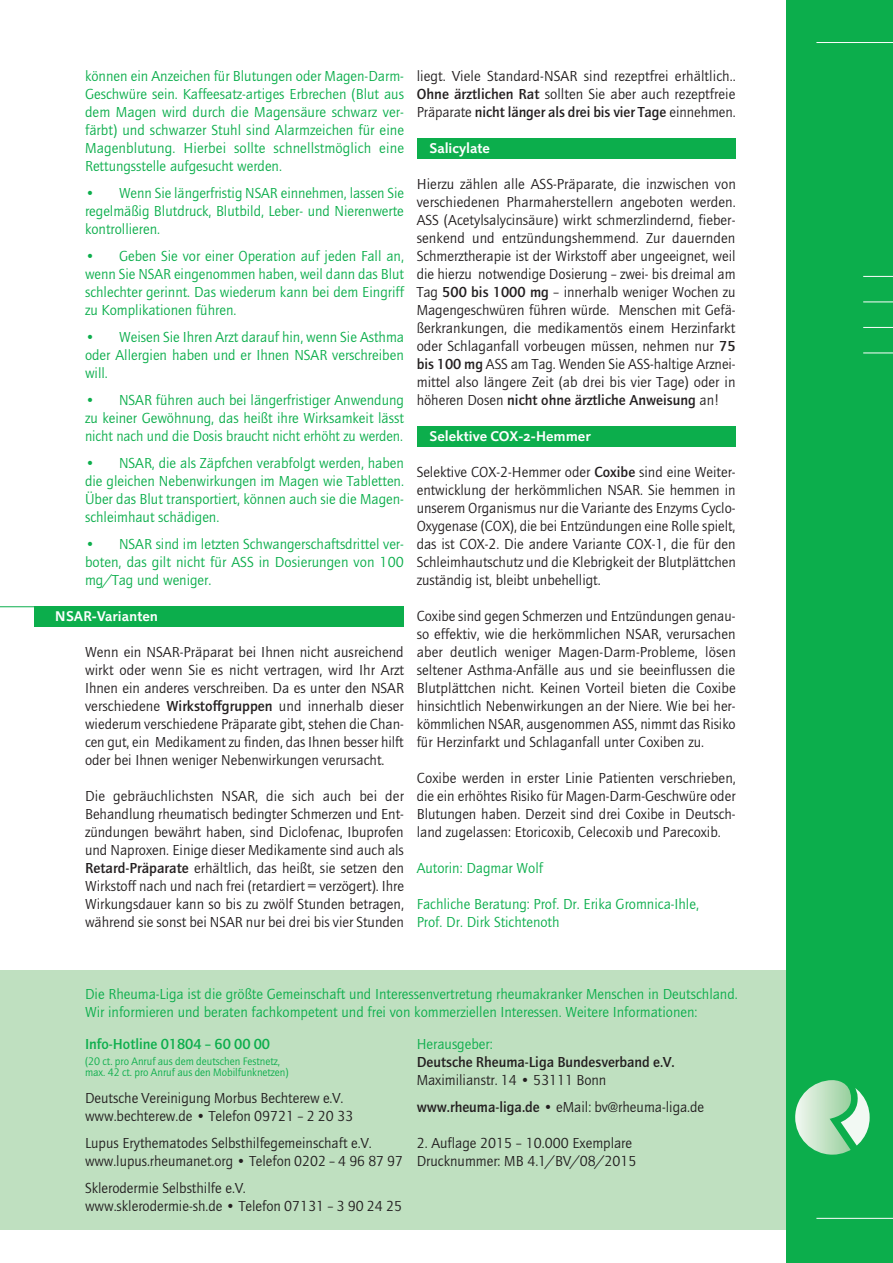
<style>
.page{position:relative;width:893px;height:1263px;background:#fff}
.page>*{position:absolute;margin:0;border:0;box-sizing:border-box;transform-origin:0 0}
.t1{font:15px/18px "Quay Roman";color:#231f20}
.t2{font:15px/18px "Quay Roman";color:#0cae4c;text-align:justify}
.t3{font:700 15px "Quay";color:#231f20}
.t4{font:700 15px "Quay";color:#0cae4c}
.t5{font:14.25px "Projekt Halbfett";color:#fff}
.t6{font:11.25px/11.2px "Quay Roman";color:#0cae4c}
.s1{font-family:"Quay";font-weight:700}
.s2{font-family:"Quay Roman";font-weight:400}
</style>
<div class="page">
<div style="left:0;top:970px;width:787px;height:259px;background:#bfe0c0"></div>
<div style="left:417px;top:138px;width:319px;height:20px;background:#0cae4c"></div>
<div style="left:417px;top:426px;width:319px;height:20px;background:#0cae4c"></div>
<div style="left:787px;top:0;width:106px;height:1263px;background:#0cae4c"></div>
<hr style="left:816px;top:1218px;width:77px;height:1px;background:#fff">
<hr style="left:816px;top:42px;width:77px;height:1px;background:#fff">
<hr style="left:863px;top:276px;width:30px;height:1px;background:#fff">
<hr style="left:863px;top:302px;width:30px;height:1px;background:#fff">
<hr style="left:863px;top:327px;width:30px;height:1px;background:#fff">
<hr style="left:863px;top:353px;width:30px;height:1px;background:#fff">
<div style="left:34px;top:606px;width:370px;height:21px;background:#0cae4c"></div>
<hr style="left:0;top:606px;width:34px;height:1px;background:#0cae4c">
<svg style="left:795px;top:1080px;width:75px;height:75px"></svg>
<p class="t2" style="left:85px;top:67px;width:320px">können ein Anzeichen für Blutungen oder Magen-Darm-Geschwüre sein. Kaffeesatz-artiges Erbrechen (Blut aus dem Magen wird durch die Magensäure schwarz ver&shy;färbt) und schwarzer Stuhl sind Alarmzeichen für eine Magenblutung. Hierbei sollte schnellstmöglich eine Rettungsstelle aufgesucht werden.</p>
<p class="t2" style="left:85px;top:184px;width:321px">• Wenn Sie längerfristig NSAR einnehmen, lassen Sie regelmäßig Blutdruck, Blutbild, Leber- und Nierenwerte kontrollieren.</p>
<p class="t2" style="left:85px;top:247px;width:321px">• Geben Sie vor einer Operation auf jeden Fall an, wenn Sie NSAR eingenommen haben, weil dann das Blut schlechter gerinnt. Das wiederum kann bei dem Eingriff zu Komplikationen führen.</p>
<p class="t2" style="left:85px;top:328px;width:320px">• Weisen Sie Ihren Arzt darauf hin, wenn Sie Asthma oder Allergien haben und er Ihnen NSAR verschreiben will.</p>
<p class="t2" style="left:85px;top:391px;width:320px">• NSAR führen auch bei längerfristiger Anwendung zu keiner Gewöhnung, das heißt ihre Wirksamkeit lässt nicht nach und die Dosis braucht nicht erhöht zu werden.</p>
<p class="t2" style="left:85px;top:454px;width:320px">• NSAR, die als Zäpfchen verabfolgt werden, haben die gleichen Nebenwirkungen im Magen wie Tabletten.<br>Über das Blut transportiert, können auch sie die Magen&shy;schleimhaut schädigen.</p>
<p class="t2" style="left:85px;top:535px;width:320px">• NSAR sind im letzten Schwangerschaftsdrittel ver&shy;boten, das gilt nicht für ASS in Dosierungen von 100 mg/Tag und weniger.</p>
<p class="t5" style="left:55px;top:608px;width:104px">NSAR-Varianten</p>
<p class="t1" style="left:85px;top:643px;width:321px;text-align:justify">Wenn ein NSAR-Präparat bei Ihnen nicht ausreichend wirkt oder wenn Sie es nicht vertragen, wird Ihr Arzt Ihnen ein anderes verschreiben. Da es unter den NSAR verschiedene <span class="s1">Wirkstoffgruppen</span> und innerhalb dieser wiederum verschiedene Präparate gibt, stehen die Chan&shy;cen gut, ein Medikament zu finden, das Ihnen besser hilft oder bei Ihnen weniger Nebenwirkungen verursacht.</p>
<p class="t1" style="left:85px;top:787px;width:321px;text-align:justify">Die gebräuchlichsten NSAR, die sich auch bei der Behandlung rheumatisch bedingter Schmerzen und Ent&shy;zündungen bewährt haben, sind Diclofenac, Ibuprofen und Naproxen. Einige dieser Medikamente sind auch als <span class="s1">Retard-Präparate</span> erhältlich, das heißt, sie setzen den Wirkstoff nach und nach frei (retardiert = verzögert). Ihre Wirkungsdauer kann so bis zu zwölf Stunden betragen, während sie sonst bei NSAR nur bei drei bis vier Stunden</p>
<p class="t1" style="left:417px;top:67px;width:321px">liegt. Viele Standard-NSAR sind rezeptfrei erhältlich..<br><span class="s1">Ohne ärztlichen Rat</span> sollten Sie aber auch rezeptfreie</p>
<p class="t3" style="left:417px;top:104px;width:320px"><span class="s2">Präparate</span> nicht länger als drei bis vier Tage <span class="s2">einnehmen.</span></p>
<p class="t5" style="left:429px;top:140px;width:62px">Salicylate</p>
<p class="t1" style="left:417px;top:175px;width:321px;text-align:justify">Hierzu zählen alle ASS-Präparate, die inzwischen von verschiedenen Pharmaherstellern angeboten werden.<br>ASS (Acetylsalycinsäure) wirkt schmerzlindernd, fieber&shy;senkend und entzündungshemmend. Zur dauernden Schmerztherapie ist der Wirkstoff aber ungeeignet, weil die hierzu notwendige Dosierung – zwei- bis dreimal am Tag <span class="s1">500 bis 1000 mg</span> – innerhalb weniger Wochen zu Magengeschwüren führen würde. Menschen mit Gefä&shy;ßerkrankungen, die medikamentös einem Herzinfarkt oder Schlaganfall vorbeugen müssen, nehmen nur <span class="s1">75 bis 100 mg</span> ASS am Tag. Wenden Sie ASS-haltige Arznei&shy;mittel also längere Zeit (ab drei bis vier Tage) oder in</p>
<p class="t3" style="left:417px;top:392px;width:304px"><span class="s2">höheren Dosen</span> nicht ohne ärztliche Anweisung <span class="s2">an!</span></p>
<p class="t5" style="left:429px;top:428px;width:163px">Selektive COX-2-Hemmer</p>
<p class="t1" style="left:417px;top:463px;width:321px;text-align:justify">Selektive COX-2-Hemmer oder <span class="s1">Coxibe</span> sind eine Weiter&shy;entwicklung der herkömmlichen NSAR. Sie hemmen in unserem Organismus nur die Variante des Enzyms Cyclo-Oxygenase (COX), die bei Entzündungen eine Rolle spielt, das ist COX-2. Die andere Variante COX-1, die für den Schleimhautschutz und die Klebrigkeit der Blutplättchen zuständig ist, bleibt unbehelligt.</p>
<p class="t1" style="left:417px;top:607px;width:321px;text-align:justify">Coxibe sind gegen Schmerzen und Entzündungen genau&shy;so effektiv, wie die herkömmlichen NSAR, verursachen aber deutlich weniger Magen-Darm-Probleme, lösen seltener Asthma-Anfälle aus und sie beeinflussen die Blutplättchen nicht. Keinen Vorteil bieten die Coxibe hinsichtlich Nebenwirkungen an der Niere. Wie bei her&shy;kömmlichen NSAR, ausgenommen ASS, nimmt das Risiko für Herzinfarkt und Schlaganfall unter Coxiben zu.</p>
<p class="t1" style="left:417px;top:769px;width:321px;text-align:justify">Coxibe werden in erster Linie Patienten verschrieben, die ein erhöhtes Risiko für Magen-Darm-Geschwüre oder Blutungen haben. Derzeit sind drei Coxibe in Deutsch&shy;land zugelassen: Etoricoxib, Celecoxib und Parecoxib.</p>
<p class="t2" style="left:417px;top:859px;width:128px">Autorin: Dagmar Wolf</p>
<p class="t2" style="left:417px;top:895px;width:284px">Fachliche Beratung: Prof. Dr. Erika Gromnica-Ihle,<br>Prof. Dr. Dirk Stichtenoth</p>
<p class="t2" style="left:85px;top:985px;width:654px">Die Rheuma-Liga ist die größte Gemeinschaft und Interessenvertretung rheumakranker Menschen in Deutschland.<br>Wir informieren und beraten fachkompetent und frei von kommerziellen Interessen. Weitere Informationen:</p>
<p class="t2" style="left:417px;top:1035px;width:77px">Herausgeber:</p>
<p class="t3" style="left:417px;top:1053px;width:259px">Deutsche Rheuma-Liga Bundesverband e.V.</p>
<p class="t1" style="left:417px;top:1067px;width:289px;line-height:27px">Maximilianstr. 14 • 53111 Bonn <span class="s1">www.rheuma-liga.de</span> • eMail: bv@rheuma-liga.de</p>
<p class="t1" style="left:417px;top:1134px;width:221px">2. Auflage 2015 – 10.000 Exemplare<br>Drucknummer: MB 4.1/BV/08/2015</p>
<p class="t4" style="left:85px;top:1035px;width:187px">Info-Hotline 01804 – 60 00 00</p>
<p class="t6" style="left:85px;top:1055px;width:205px">(20 ct. pro Anruf aus dem deutschen Festnetz, max. 42 ct. pro Anruf aus den Mobilfunknetzen)</p>
<p class="t1" style="left:85px;top:1089px;width:269px">Deutsche Vereinigung Morbus Bechterew e.V. www.bechterew.de • Telefon 09721 – 2 20 33</p>
<p class="t1" style="left:85px;top:1134px;width:320px">Lupus Erythematodes Selbsthilfegemeinschaft e.V. www.lupus.rheumanet.org • Telefon 0202 – 4 96 87 97</p>
<p class="t1" style="left:85px;top:1179px;width:319px">Sklerodermie Selbsthilfe e.V.<br>www.sklerodermie-sh.de • Telefon 07131 – 3 90 24 25</p>
</div>
